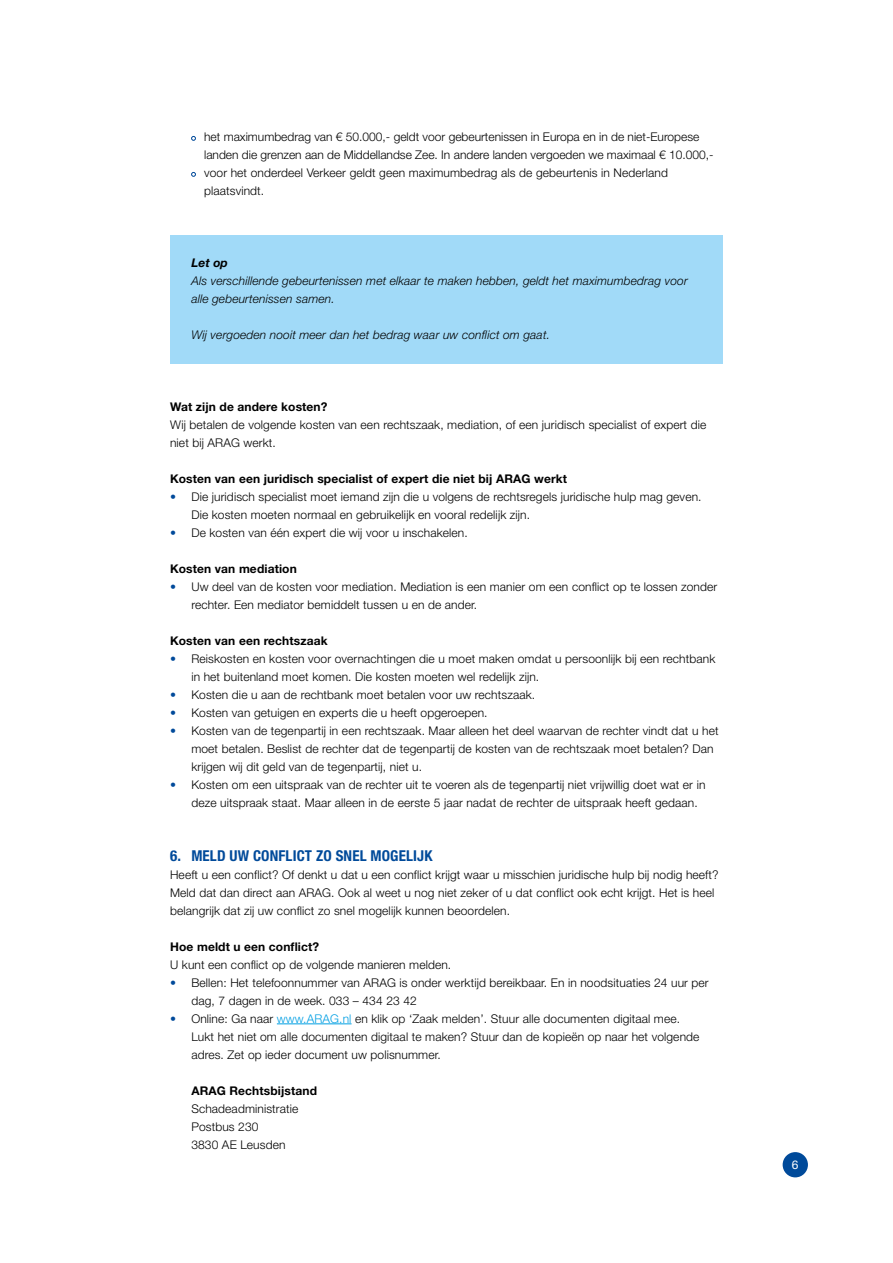
<style>
.page{position:relative;width:893px;height:1263px;background:#fff}
.page>*{position:absolute;margin:0;border:0;box-sizing:border-box;transform-origin:0 0}
.t1{font:700 condensed 15px "Helvetica Neue LT Std";letter-spacing:.01em;color:#004a9a}
.t2{font:300 12px/18px "Helvetica Neue LT Std";letter-spacing:.01em;color:#000}
.t3{font:700 12px "Helvetica Neue LT Std";letter-spacing:.01em;color:#000}
.t4{font:italic 300 12px/18px "Helvetica Neue LT Std";letter-spacing:.01em;color:#000}
.t5{font:italic 700 12px "Helvetica Neue LT Std";color:#000}
.t6{font:12px "Helvetica Neue LT Std";color:#fff}
.s1{color:#004a9a}
.s2{color:#009fe3}
</style>
<div class="page">
<div style="left:783px;top:1152px;width:25px;height:25px;background:#004a9a;border-radius:50%"></div>
<div style="left:170px;top:235px;width:553px;height:128px;background:#a1daf8"></div>
<svg style="left:191px;top:136px;width:5px;height:5px"></svg>
<svg style="left:191px;top:172px;width:5px;height:5px"></svg>
<hr style="left:277px;top:1023px;width:75px;height:1px;background:#009fe3">
<p class="t2" style="left:204px;top:127px;width:511px">het maximumbedrag van € 50.000,- geldt voor gebeurtenissen in Europa en in de niet-Europese landen die grenzen aan de Middellandse Zee. In andere landen vergoeden we maximaal € 10.000,- voor het onderdeel Verkeer geldt geen maximumbedrag als de gebeurtenis in Nederland plaatsvindt.</p>
<p class="t5" style="left:191px;top:255px;width:38px">Let op</p>
<p class="t4" style="left:191px;top:271px;width:498px">Als verschillende gebeurtenissen met elkaar te maken hebben, geldt het maximumbedrag voor alle gebeurtenissen samen.</p>
<p class="t4" style="left:191px;top:325px;width:360px">Wij vergoeden nooit meer dan het bedrag waar uw conflict om gaat.</p>
<p class="t3" style="left:170px;top:399px;width:159px">Wat zijn de andere kosten?</p>
<p class="t2" style="left:170px;top:415px;width:538px">Wij betalen de volgende kosten van een rechtszaak, mediation, of een juridisch specialist of expert die niet bij ARAG werkt.</p>
<p class="t3" style="left:170px;top:471px;width:398px">Kosten van een juridisch specialist of expert die niet bij ARAG werkt</p>
<p class="t2" style="left:191px;top:487px;width:512px;text-indent:-21px"><span class="s1">•</span> Die juridisch specialist moet iemand zijn die u volgens de rechtsregels juridische hulp mag geven.<br>Die kosten moeten normaal en gebruikelijk en vooral redelijk zijn.</p>
<p class="t2" style="left:170px;top:523px;width:299px"><span class="s1">•</span> De kosten van één expert die wij voor u inschakelen.</p>
<p class="t3" style="left:170px;top:561px;width:128px">Kosten van mediation</p>
<p class="t2" style="left:191px;top:577px;width:527px;text-indent:-21px"><span class="s1">•</span> Uw deel van de kosten voor mediation. Mediation is een manier om een conflict op te lossen zonder rechter. Een mediator bemiddelt tussen u en de ander.</p>
<p class="t3" style="left:170px;top:633px;width:159px">Kosten van een rechtszaak</p>
<p class="t2" style="left:191px;top:649px;width:526px;text-indent:-21px"><span class="s1">•</span> Reiskosten en kosten voor overnachtingen die u moet maken omdat u persoonlijk bij een rechtbank in het buitenland moet komen. Die kosten moeten wel redelijk zijn.</p>
<p class="t2" style="left:170px;top:685px;width:367px"><span class="s1">•</span> Kosten die u aan de rechtbank moet betalen voor uw rechtszaak.</p>
<p class="t2" style="left:170px;top:703px;width:319px"><span class="s1">•</span> Kosten van getuigen en experts die u heeft opgeroepen.</p>
<p class="t2" style="left:191px;top:721px;width:529px;text-indent:-21px"><span class="s1">•</span> Kosten van de tegenpartij in een rechtszaak. Maar alleen het deel waarvan de rechter vindt dat u het moet betalen. Beslist de rechter dat de tegenpartij de kosten van de rechtszaak moet betalen? Dan krijgen wij dit geld van de tegenpartij, niet u.</p>
<p class="t2" style="left:191px;top:775px;width:516px;text-indent:-21px"><span class="s1">•</span> Kosten om een uitspraak van de rechter uit te voeren als de tegenpartij niet vrijwillig doet wat er in deze uitspraak staat. Maar alleen in de eerste 5 jaar nadat de rechter de uitspraak heeft gedaan.</p>
<p class="t1" style="left:170px;top:846px;width:264px">6. MELD UW CONFLICT ZO SNEL MOGELIJK</p>
<p class="t2" style="left:170px;top:865px;width:550px">Heeft u een conflict? Of denkt u dat u een conflict krijgt waar u misschien juridische hulp bij nodig heeft?<br>Meld dat dan direct aan ARAG. Ook al weet u nog niet zeker of u dat conflict ook echt krijgt. Het is heel belangrijk dat zij uw conflict zo snel mogelijk kunnen beoordelen.</p>
<p class="t3" style="left:170px;top:939px;width:151px">Hoe meldt u een conflict?</p>
<p class="t2" style="left:170px;top:955px;width:283px">U kunt een conflict op de volgende manieren melden.</p>
<p class="t2" style="left:191px;top:973px;width:519px;text-indent:-21px"><span class="s1">•</span> Bellen: Het telefoonnummer van ARAG is onder werktijd bereikbaar. En in noodsituaties 24 uur per dag, 7 dagen in de week. 033 – 434 23 42</p>
<p class="t2" style="left:191px;top:1009px;width:510px;text-indent:-21px"><span class="s1">•</span> Online: Ga naar <span class="s2">www.ARAG.nl</span> en klik op ‘Zaak melden’. Stuur alle documenten digitaal mee.<br>Lukt het niet om alle documenten digitaal te maken? Stuur dan de kopieën op naar het volgende adres. Zet op ieder document uw polisnummer.</p>
<p class="t3" style="left:191px;top:1083px;width:127px">ARAG Rechtsbijstand</p>
<p class="t2" style="left:191px;top:1099px;width:109px">Schadeadministratie<br>Postbus 230<br>3830 AE Leusden</p>
<p class="t6" style="left:792px;top:1157px;width:8px">6</p>
</div>
